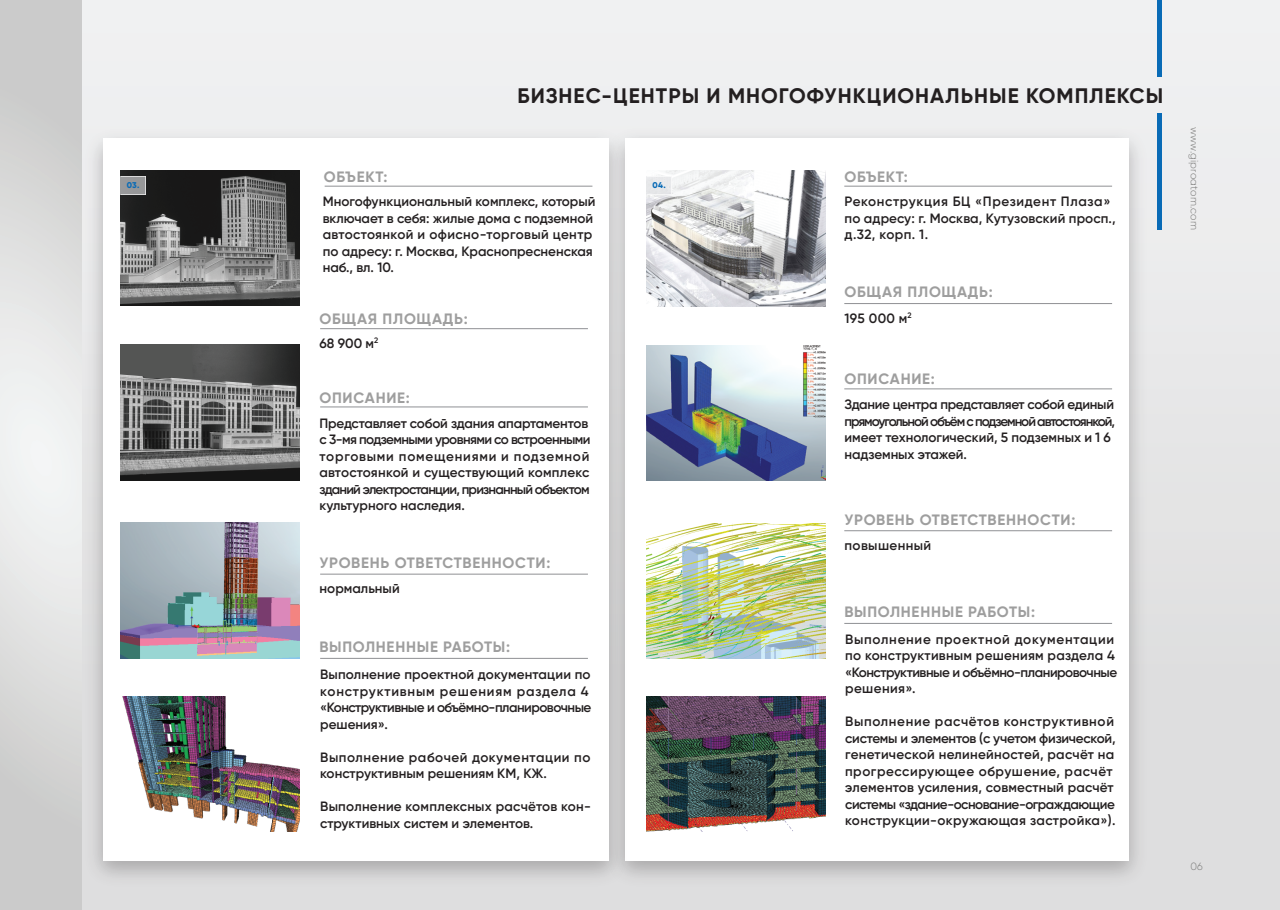
<style>
.page{position:relative;width:1280px;height:910px;background:#fff}
.page>*{position:absolute;margin:0;border:0;box-sizing:border-box;transform-origin:0 0}
.t1{font:700 21px "Gilroy";letter-spacing:.05em;color:#231f20}
.t2{font:700 15px "Gilroy";letter-spacing:.05em;color:#9e9e9e}
.t3{font:600 13.5px/16.5px "Gilroy";color:#231f20}
.t4{font:600 13.5px/16.5px "Gilroy";letter-spacing:-.025em;color:#231f20}
.t5{font:600 13.5px/16.5px "Gilroy";letter-spacing:.025em;color:#231f20}
.t6{font:300 10.5px "Gilroy";letter-spacing:.025em;color:#7d7d7c}
.t7{font:800 8.4px "Gilroy";color:#096bb6}
</style>
<div class="page">
<div style="left:0;top:0;width:1279px;height:910px;background:linear-gradient(to bottom,#f1f1f2,#dbdbdb)"></div>
<div style="left:1157px;top:0;width:5px;height:77px;background:#096bb6"></div>
<div style="left:1157px;top:113px;width:5px;height:117px;background:#096bb6"></div>
<svg style="left:0;top:0;width:82px;height:910px;background:#dcdcdc"></svg>
<img style="left:634px;top:121px;width:520px;height:774px">
<div style="left:626px;top:138px;width:502px;height:722px;background:#fff"></div>
<img style="left:78px;top:121px;width:556px;height:774px">
<div style="left:103px;top:138px;width:505px;height:722px;background:#fff"></div>
<img style="left:122px;top:696px;width:178px;height:135px">
<img style="left:121px;top:170px;width:179px;height:136px">
<img style="left:121px;top:345px;width:179px;height:135px">
<img style="left:121px;top:523px;width:179px;height:135px">
<img style="left:647px;top:171px;width:179px;height:135px">
<img style="left:647px;top:346px;width:179px;height:135px">
<img style="left:647px;top:524px;width:179px;height:135px">
<img style="left:647px;top:696px;width:179px;height:136px">
<hr style="left:325px;top:186px;width:267px;height:1px;background:#8f9194">
<hr style="left:844px;top:186px;width:268px;height:1px;background:#8f9194">
<hr style="left:844px;top:303px;width:268px;height:1px;background:#8f9194">
<hr style="left:844px;top:389px;width:268px;height:1px;background:#8f9194">
<hr style="left:844px;top:530px;width:268px;height:1px;background:#8f9194">
<hr style="left:844px;top:623px;width:268px;height:1px;background:#8f9194">
<hr style="left:320px;top:328px;width:268px;height:1px;background:#8f9194">
<hr style="left:320px;top:407px;width:268px;height:1px;background:#8f9194">
<hr style="left:320px;top:574px;width:268px;height:1px;background:#8f9194">
<hr style="left:320px;top:658px;width:268px;height:1px;background:#8f9194">
<svg style="left:121px;top:176px;width:25px;height:19px"></svg>
<svg style="left:647px;top:176px;width:25px;height:19px"></svg>
<h1 class="t1" style="left:517px;top:83px;width:647px">БИЗНЕС-ЦЕНТРЫ И МНОГОФУНКЦИОНАЛЬНЫЕ КОМПЛЕКСЫ</h1>
<p class="t2" style="left:324px;top:167px;width:65px">ОБЪЕКТ:</p>
<p class="t7" style="left:127px;top:180px;width:14px">03.</p>
<p class="t7" style="left:653px;top:180px;width:15px">04.</p>
<p class="t3" style="left:323px;top:193px;width:274px">Многофункциональный комплекс, который включает в себя: жилые дома с подземной автостоянкой и офисно-торговый центр по адресу: г. Москва, Краснопресненская наб., вл. 10.</p>
<p class="t2" style="left:319px;top:309px;width:150px">ОБЩАЯ ПЛОЩАДЬ:</p>
<p class="t3" style="left:320px;top:335px;width:60px">68 900 м<sup>2</sup></p>
<p class="t2" style="left:319px;top:388px;width:92px">ОПИСАНИЕ:</p>
<p class="t3" style="left:320px;top:415px;width:273px">Представляет собой здания апартаментов с 3-мя подземными уровнями со встроенными торговыми помещениями и подземной автостоянкой и существующий комплекс зданий электростанции, признанный объектом культурного наследия.</p>
<p class="t2" style="left:319px;top:553px;width:233px">УРОВЕНЬ ОТВЕТСТВЕННОСТИ:</p>
<p class="t3" style="left:320px;top:580px;width:82px">нормальный</p>
<p class="t2" style="left:319px;top:638px;width:192px">ВЫПОЛНЕННЫЕ РАБОТЫ:</p>
<p class="t3" style="left:320px;top:666px;width:273px">Выполнение проектной документации по конструктивным решениям раздела 4 «Конструктивные и объёмно-планировочные решения».</p>
<p class="t5" style="left:320px;top:749px;width:272px">Выполнение рабочей документации по конструктивным решениям КМ, КЖ.</p>
<p class="t3" style="left:320px;top:798px;width:272px">Выполнение комплексных расчётов кон&shy;структивных систем и элементов.</p>
<p class="t2" style="left:844px;top:167px;width:65px">ОБЪЕКТ:</p>
<p class="t3" style="left:844px;top:193px;width:273px">Реконструкция БЦ «Президент Плаза» по адресу: г. Москва, Кутузовский просп., д.32, корп. 1.</p>
<p class="t2" style="left:844px;top:283px;width:150px">ОБЩАЯ ПЛОЩАДЬ:</p>
<p class="t3" style="left:845px;top:310px;width:69px">195 000 м<sup>2</sup></p>
<p class="t2" style="left:844px;top:369px;width:92px">ОПИСАНИЕ:</p>
<p class="t4" style="left:844px;top:396px;width:272px">Здание центра представляет собой единый прямоугольной объём с подземной автостоянкой, имеет технологический, 5 подземных и 1 6 надземных этажей.</p>
<p class="t2" style="left:844px;top:510px;width:233px">УРОВЕНЬ ОТВЕТСТВЕННОСТИ:</p>
<p class="t5" style="left:845px;top:537px;width:88px">повышенный</p>
<p class="t2" style="left:844px;top:602px;width:192px">ВЫПОЛНЕННЫЕ РАБОТЫ:</p>
<p class="t3" style="left:845px;top:631px;width:274px">Выполнение проектной документации по конструктивным решениям раздела 4 «Конструктивные и объёмно-планировочные решения».</p>
<p class="t3" style="left:845px;top:713px;width:272px">Выполнение расчётов конструктивной системы и элементов (с учетом физической, генетической нелинейностей, расчёт на прогрессирующее обрушение, расчёт элементов усиления, совместный расчёт системы «здание-основание-ограждающие конструкции-окружающая застройка»).</p>
<p class="t6" style="left:1201px;top:127px;width:105px;rotate:90deg">www.giproatom.com</p>
<p class="t6" style="left:1190px;top:860px;width:14px">06</p>
</div>
